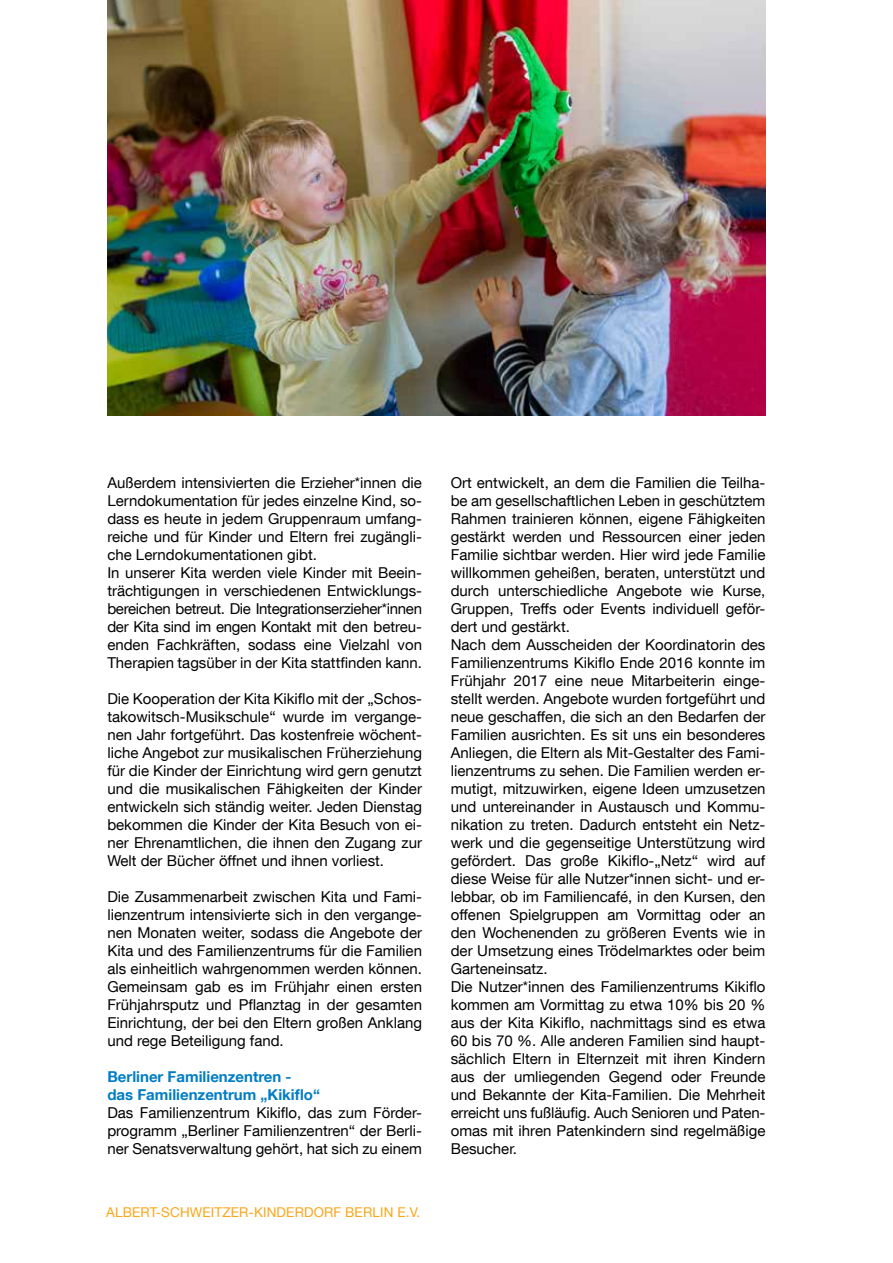
<style>
.page{position:relative;width:893px;height:1263px;background:#fff}
.page>*{position:absolute;margin:0;border:0;box-sizing:border-box;transform-origin:0 0}
.t1{font:15px/18px "Helvetica Neue LT Com";color:#000;text-align:justify}
.t2{font:700 15px/18px "Helvetica Neue LT Com";color:#007dc5}
.t3{font:13.5px "Helvetica Neue LT Com";letter-spacing:.01em;color:#faa61a}
</style>
<div class="page">
<img style="left:107px;top:0;width:658px;height:416px">
<p class="t1" style="left:107px;top:473px;width:316px;text-align:left">Außerdem intensivierten die Erzieher*innen die Lerndokumentation für jedes einzelne Kind, so&shy;dass es heute in jedem Gruppenraum umfang&shy;reiche und für Kinder und Eltern frei zugängli&shy;che Lerndokumentationen gibt.<br>In unserer Kita werden viele Kinder mit Beein&shy;trächtigungen in verschiedenen Entwicklungs&shy;bereichen betreut. Die Integrationserzieher*innen der Kita sind im engen Kontakt mit den betreu&shy;enden Fachkräften, sodass eine Vielzahl von Therapien tagsüber in der Kita stattfinden kann.</p>
<p class="t1" style="left:107px;top:689px;width:316px">Die Kooperation der Kita Kikiflo mit der „Schos&shy;takowitsch-Musikschule“ wurde im vergange&shy;nen Jahr fortgeführt. Das kostenfreie wöchent&shy;liche Angebot zur musikalischen Früherziehung für die Kinder der Einrichtung wird gern genutzt und die musikalischen Fähigkeiten der Kinder entwickeln sich ständig weiter. Jeden Dienstag bekommen die Kinder der Kita Besuch von ei&shy;ner Ehrenamtlichen, die ihnen den Zugang zur Welt der Bücher öffnet und ihnen vorliest.</p>
<p class="t1" style="left:107px;top:887px;width:316px">Die Zusammenarbeit zwischen Kita und Fami&shy;lienzentrum intensivierte sich in den vergange&shy;nen Monaten weiter, sodass die Angebote der Kita und des Familienzentrums für die Familien als einheitlich wahrgenommen werden können.<br>Gemeinsam gab es im Frühjahr einen ersten Frühjahrsputz und Pflanztag in der gesamten Einrichtung, der bei den Eltern großen Anklang und rege Beteiligung fand.</p>
<p class="t2" style="left:107px;top:1067px;width:214px">Berliner Familienzentren - das Familienzentrum „Kikiflo“</p>
<p class="t1" style="left:107px;top:1103px;width:316px">Das Familienzentrum Kikiflo, das zum Förder&shy;programm „Berliner Familienzentren“ der Berli&shy;ner Senatsverwaltung gehört, hat sich zu einem</p>
<p class="t3" style="left:106px;top:1204px;width:315px">ALBERT-SCHWEITZER-KINDERDORF BERLIN E.V.</p>
<p class="t1" style="left:451px;top:473px;width:316px;text-align:left">Ort entwickelt, an dem die Familien die Teilha&shy;be am gesellschaftlichen Leben in geschütztem Rahmen trainieren können, eigene Fähigkeiten gestärkt werden und Ressourcen einer jeden Familie sichtbar werden. Hier wird jede Familie willkommen geheißen, beraten, unterstützt und durch unterschiedliche Angebote wie Kurse, Gruppen, Treffs oder Events individuell geför&shy;dert und gestärkt.<br>Nach dem Ausscheiden der Koordinatorin des Familienzentrums Kikiflo Ende 2016 konnte im Frühjahr 2017 eine neue Mitarbeiterin einge&shy;stellt werden. Angebote wurden fortgeführt und neue geschaffen, die sich an den Bedarfen der Familien ausrichten. Es sit uns ein besonderes Anliegen, die Eltern als Mit-Gestalter des Fami&shy;lienzentrums zu sehen. Die Familien werden er&shy;mutigt, mitzuwirken, eigene Ideen umzusetzen und untereinander in Austausch und Kommu&shy;nikation zu treten. Dadurch entsteht ein Netz&shy;werk und die gegenseitige Unterstützung wird gefördert. Das große Kikiflo-„Netz“ wird auf diese Weise für alle Nutzer*innen sicht- und er&shy;lebbar, ob im Familiencafé, in den Kursen, den offenen Spielgruppen am Vormittag oder an den Wochenenden zu größeren Events wie in der Umsetzung eines Trödelmarktes oder beim Garteneinsatz.<br>Die Nutzer*innen des Familienzentrums Kikiflo kommen am Vormittag zu etwa 10% bis 20 % aus der Kita Kikiflo, nachmittags sind es etwa 60 bis 70 %. Alle anderen Familien sind haupt&shy;sächlich Eltern in Elternzeit mit ihren Kindern aus der umliegenden Gegend oder Freunde und Bekannte der Kita-Familien. Die Mehrheit erreicht uns fußläufig. Auch Senioren und Paten&shy;omas mit ihren Patenkindern sind regelmäßige Besucher.</p>
</div>
